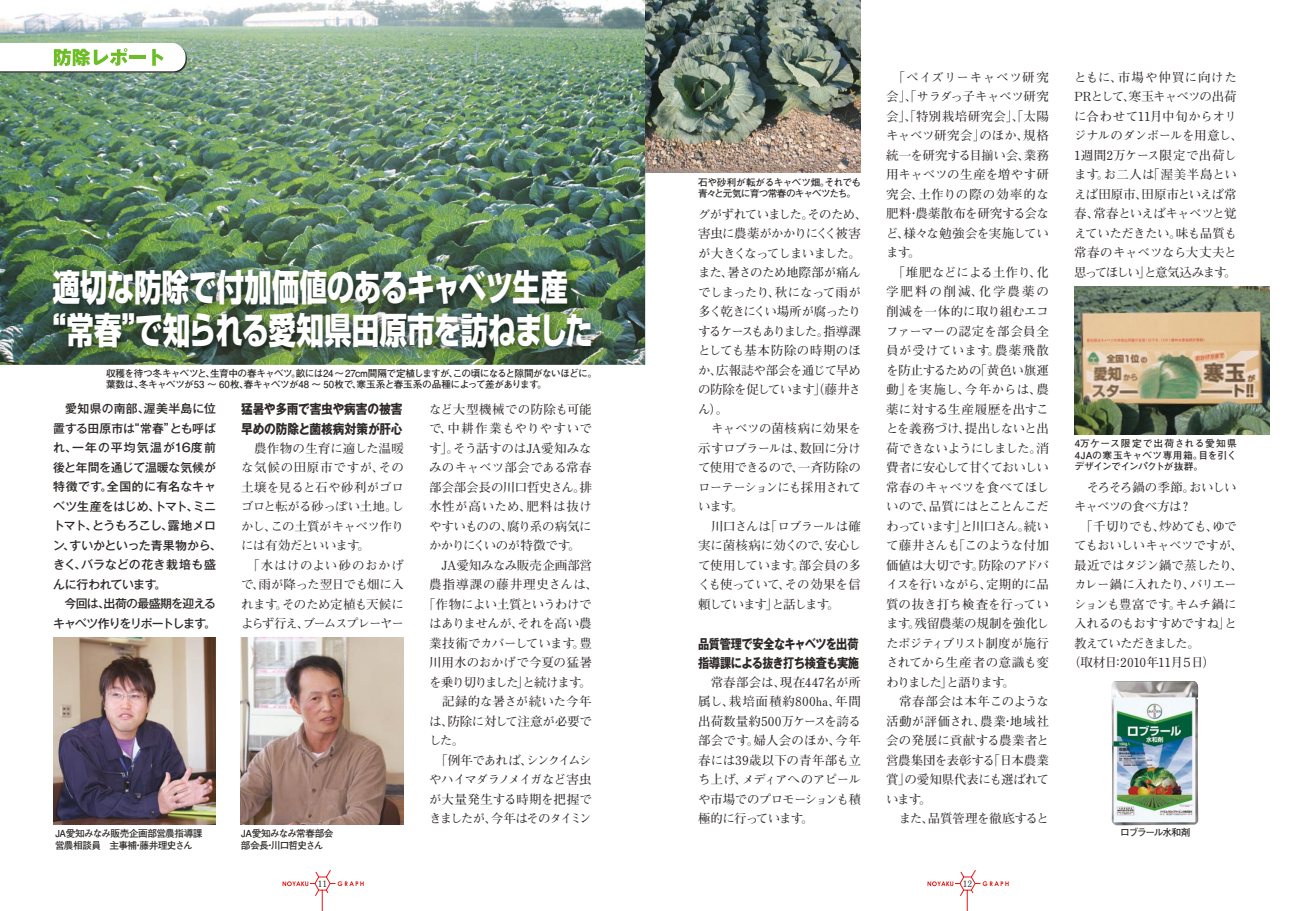
<style>
.page{position:relative;width:1290px;height:911px;background:#fff}
.page>*{position:absolute;margin:0;border:0;box-sizing:border-box;transform-origin:0 0}
.t1{font:800 36.25px/42.5px "Shin Go Pro";letter-spacing:-.015em;color:#fff;text-align:center;scale:.76 1}
.t2{font:700 13.25px/19.5px "Gothic MB101 Pro";letter-spacing:-.045em;color:#2f2929;scale:.84 1}
.t3{font:700 13.25px/19.5px "Gothic MB101 Pro";letter-spacing:-.02em;color:#2f2929;scale:.88 1}
.t4{font:700 12.5px/19.5px "Futo Min A101 Pro";letter-spacing:-.025em;color:#2f2929}
.t5{font:700 12.5px/19.5px "Futo Min A101 Pro";letter-spacing:-.055em;color:#2f2929}
.t6{font:700 12.5px "Futo Min A101 Pro";letter-spacing:.055em;color:#2f2929}
.t7{font:700 12.5px "Futo Min A101 Pro";letter-spacing:.005em;color:#2f2929}
.t8{font:700 12.5px "Futo Min A101 Pro";letter-spacing:-.005em;color:#2f2929}
.t9{font:700 12.5px "Futo Min A101 Pro";letter-spacing:-.09em;color:#2f2929}
.t10{font:700 12.5px "Futo Min A101 Pro";letter-spacing:-.1em;color:#2f2929}
.t11{font:700 12.5px "Futo Min A101 Pro";letter-spacing:-.13em;color:#2f2929}
.t12{font:700 12.5px "Futo Min A101 Pro";letter-spacing:-.06em;color:#2f2929}
.t13{font:700 12.5px "Futo Min A101 Pro";letter-spacing:-.045em;color:#2f2929}
.t14{font:700 12.5px "Futo Min A101 Pro";letter-spacing:.01em;color:#2f2929}
.t15{font:700 12.5px "Futo Min A101 Pro";letter-spacing:.05em;color:#2f2929}
.t16{font:700 12.5px "Futo Min A101 Pro";color:#2f2929}
.t17{font:700 12.5px "Futo Min A101 Pro";letter-spacing:.015em;color:#2f2929}
.t18{font:700 12.5px "Futo Min A101 Pro";letter-spacing:-.105em;color:#2f2929}
.t19{font:500 11.88px/19.5px "Gothic MB101 Pro";letter-spacing:-.01em;color:#2f2929}
.t20{font:700 9.75px/11.5px "Futo Go B101 Pro";letter-spacing:-.05em;color:#2f2929}
.t21{font:700 9.75px/11.5px "Futo Go B101 Pro";letter-spacing:-.07em;color:#2f2929}
.t22{font:700 9.75px "Futo Go B101 Pro";letter-spacing:-.125em;color:#2f2929}
.t23{font:700 8.75px "Futo Min A101 Pro";color:#2f2929}
</style>
<div class="page">
<svg style="left:282px;top:870px;width:82px;height:41px"></svg>
<svg style="left:927px;top:870px;width:81px;height:41px"></svg>
<img style="left:0;top:0;width:645px;height:365px">
<svg style="left:0;top:43px;width:187px;height:30px"></svg>
<img style="left:48px;top:264px;width:552px;height:93px">
<img style="left:1075px;top:286px;width:194px;height:148px">
<img style="left:241px;top:637px;width:163px;height:187px">
<img style="left:53px;top:637px;width:163px;height:187px">
<img style="left:1111px;top:681px;width:87px;height:144px">
<img style="left:645px;top:0;width:216px;height:173px">
<h1 class="t1" style="left:39px;top:262px;width:730px">適切な防除で付加価値のあるキャベツ生産<br>“常春”で知られる愛知県田原市を訪ねました</h1>
<p class="t20" style="left:106px;top:366px;width:492px">収穫を待つ冬キャベツと、生育中の春キャベツ。畝には24～27cm間隔で定植しますが、この頃になると隙間がないほどに。葉数は、冬キャベツが53 ～ 60枚、春キャベツが48 ～ 50枚で、寒玉系と春玉系の品種によって差があります。</p>
<p class="t19" style="left:53px;top:397px;width:170px">　愛知県の南部、渥美半島に位置する田原市は“常春”とも呼ばれ、一年の平均気温が16度前後と年間を通じて温暖な気候が特徴です。全国的に有名なキャベツ生産をはじめ、トマト、ミニトマト、とうもろこし、露地メロン、すいかといった青果物から、きく、バラなどの花き栽培も盛んに行われています。<br>　今回は、出荷の最盛期を迎えるキャベツ作りをリポートします。</p>
<p class="t3" style="left:241px;top:398px;width:185px">猛暑や多雨で害虫や病害の被害早めの防除と菌核病対策が肝心</p>
<p class="t4" style="left:241px;top:437px;width:164px">　農作物の生育に適した温暖な気候の田原市ですが、その土壌を見ると石や砂利がゴロゴロと転がる砂っぽい土地。しかし、この土質がキャベツ作りには有効だといいます。<br>　「水はけのよい砂のおかげで、雨が降った翌日でも畑に入れます。そのため定植も天候によらず行え、ブームスプレーヤー</p>
<p class="t14" style="left:429px;top:399px;width:164px">など大型機械での防除も可能</p>
<p class="t15" style="left:429px;top:419px;width:164px">で、中耕作業もやりやすいで</p>
<p class="t8" style="left:429px;top:438px;width:164px">す」。そう話すのはJA愛知みな</p>
<p class="t16" style="left:429px;top:458px;width:164px">みのキャベツ部会である常春</p>
<p class="t4" style="left:429px;top:476px;width:164px">部会部会長の川口哲史さん。排</p>
<p class="t6" style="left:429px;top:497px;width:164px">水性が高いため、肥料は抜け</p>
<p class="t4" style="left:429px;top:515px;width:164px">やすいものの、腐り系の病気に</p>
<p class="t4" style="left:429px;top:534px;width:153px">かかりにくいのが特徴です。</p>
<p class="t4" style="left:429px;top:554px;width:164px">　JA愛知みなみ販売企画部営</p>
<p class="t6" style="left:429px;top:575px;width:170px">農指導課の藤井理史さんは、</p>
<p class="t4" style="left:423px;top:593px;width:171px">「作物によい土質というわけで</p>
<p class="t4" style="left:429px;top:612px;width:164px">はありませんが、それを高い農</p>
<p class="t4" style="left:429px;top:632px;width:164px">業技術でカバーしています。豊</p>
<p class="t7" style="left:429px;top:653px;width:164px">川用水のおかげで今夏の猛暑</p>
<p class="t9" style="left:429px;top:672px;width:164px">を乗り切りました」と続けます。</p>
<p class="t17" style="left:429px;top:692px;width:164px">　記録的な暑さが続いた今年</p>
<p class="t4" style="left:429px;top:710px;width:164px">は、防除に対して注意が必要で</p>
<p class="t4" style="left:429px;top:729px;width:37px">した。</p>
<p class="t10" style="left:429px;top:750px;width:164px">　「例年であれば、シンクイムシ</p>
<p class="t5" style="left:429px;top:768px;width:164px">やハイマダラノメイガなど害虫</p>
<p class="t7" style="left:429px;top:789px;width:164px">が大量発生する時期を把握で</p>
<p class="t11" style="left:429px;top:809px;width:164px">きましたが、今年はそのタイミン</p>
<p class="t20" style="left:698px;top:175px;width:164px">石や砂利が転がるキャベツ畑。それでも青々と元気に育つ常春のキャベツたち。</p>
<p class="t5" style="left:698px;top:203px;width:171px">グがずれていました。そのため、害虫に農薬がかかりにくく被害が大きくなってしまいました。また、暑さのため地際部が痛んでしまったり、秋になって雨が多く乾きにくい場所が腐ったりするケースもありました。指導課としても基本防除の時期のほか、広報誌や部会を通じて早めの防除を促しています」（藤井さん）。<br>　キャベツの菌核病に効果を示すロブラールは、数回に分けて使用できるので、一斉防除のローテーションにも採用されています。<br>　川口さんは「ロブラールは確実に菌核病に効くので、安心して使用しています。部会員の多くも使っていて、その効果を信頼しています」と話します。</p>
<p class="t2" style="left:698px;top:632px;width:193px">品質管理で安全なキャベツを出荷指導課による抜き打ち検査も実施</p>
<p class="t4" style="left:698px;top:671px;width:164px;text-align:justify">　常春部会は、現在447名が所属し、栽培面積約800ha、年間出荷数量約500万ケースを誇る部会です。婦人会のほか、今年春には39歳以下の青年部も立ち上げ、メディアへのアピールや市場でのプロモーションも積極的に行っています。</p>
<p class="t4" style="left:886px;top:66px;width:164px">　「ペイズリーキャベツ研究会」、「サラダっ子キャベツ研究会」、「特別栽培研究会」、「太陽キャベツ研究会」のほか、規格統一を研究する目揃い会、業務用キャベツの生産を増やす研究会、土作りの際の効率的な肥料・農薬散布を研究する会など、様々な勉強会を実施しています。<br>　「堆肥などによる土作り、化学肥料の削減、化学農薬の削減を一体的に取り組むエコファーマーの認定を部会員全員が受けています。農薬飛散を防止するための「黄色い旗運動」を実施し、今年からは、農薬に対する生産履歴を出すことを義務づけ、提出しないと出荷できないようにしました。消費者に安心して甘くておいしい常春のキャベツを食べてほしいので、品質にはとことんこだわっています」と川口さん。続いて藤井さんも「このような付加価値は大切です。防除のアドバイスを行いながら、定期的に品質の抜き打ち検査を行っています。残留農薬の規制を強化したポジティブリスト制度が施行されてから生産者の意識も変わりました」と語ります。<br>　常春部会は本年このような活動が評価され、農業・地域社会の発展に貢献する農業者と営農集団を表彰する「日本農業賞」の愛知県代表にも選ばれています。<br>　また、品質管理を徹底すると</p>
<p class="t4" style="left:1074px;top:66px;width:171px">ともに、市場や仲買に向けた<br>PRとして、寒玉キャベツの出荷に合わせて11月中旬からオリジナルのダンボールを用意し、<br>1週間2万ケース限定で出荷します。お二人は「渥美半島といえば田原市、田原市といえば常春、常春といえばキャベツと覚えていただきたい。味も品質も常春のキャベツなら大丈夫と思ってほしい」と意気込みます。</p>
<p class="t20" style="left:1075px;top:436px;width:164px;text-align:justify">4万ケース限定で出荷される愛知県4JAの寒玉キャベツ専用箱。目を引くデザインでインパクトが抜群。</p>
<p class="t4" style="left:1074px;top:475px;width:164px">　そろそろ鍋の季節。おいしい</p>
<p class="t5" style="left:1074px;top:495px;width:120px">キャベツの食べ方は？</p>
<p class="t12" style="left:1074px;top:516px;width:164px">　「千切りでも、炒めても、ゆで</p>
<p class="t4" style="left:1074px;top:534px;width:171px">てもおいしいキャベツですが、</p>
<p class="t4" style="left:1074px;top:553px;width:171px">最近ではタジン鍋で蒸したり、</p>
<p class="t13" style="left:1074px;top:574px;width:164px">カレー鍋に入れたり、バリエー</p>
<p class="t4" style="left:1074px;top:592px;width:164px">ションも豊富です。キムチ鍋に</p>
<p class="t4" style="left:1074px;top:612px;width:164px">入れるのもおすすめですね」と</p>
<p class="t18" style="left:1074px;top:633px;width:127px">教えていただきました。</p>
<p class="t4" style="left:1068px;top:651px;width:149px">（取材日：2010年11月５日）</p>
<p class="t20" style="left:55px;top:826px;width:149px">JA愛知みなみ販売企画部営農指導課営農相談員　主事補・藤井理史さん</p>
<p class="t21" style="left:241px;top:826px;width:94px">JA愛知みなみ常春部会部会長・川口哲史さん</p>
<p class="t22" style="left:1120px;top:825px;width:72px">ロブラール水和剤</p>
<p class="t23" style="left:318px;top:876px;width:11px">11</p>
<p class="t23" style="left:963px;top:876px;width:11px">12</p>
</div>
